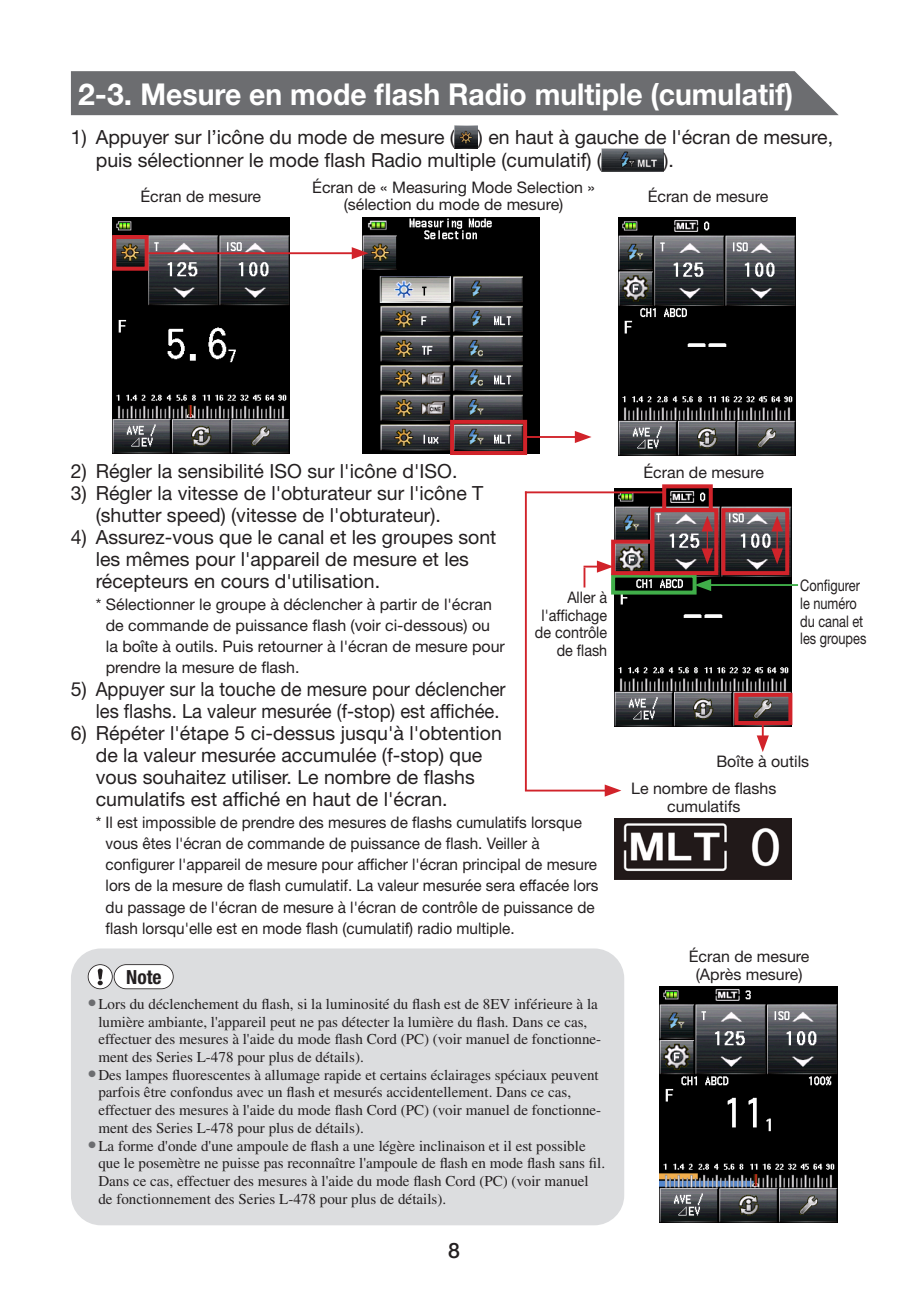
<style>
.page{position:relative;width:908px;height:1290px;background:#fff}
.page>*{position:absolute;margin:0;border:0;box-sizing:border-box;transform-origin:0 0}
.B_Head{font:700 30px "Helvetica Neue LT Std";color:#fff}
.t1{font:500 21.25px "Helvetica Neue LT Std";color:#231f20}
._00_body{font:19.5px/22.2px "Helvetica Neue LT Std";color:#231f20}
.t2{font:700 condensed 19.5px "Helvetica Neue LT Std";color:#231f20}
._00_body_indent{font:16px/21.2px "Helvetica Neue LT Std";color:#231f20}
._01_Caps_10Q{font:16px/17.8px "Helvetica Neue LT Std";color:#231f20;text-align:center}
._01_Caps_10Q-2{font:16px/17.8px "Helvetica Neue LT Std";color:#231f20;scale:.8 1}
._01_Caps_10Q-3{font:16px/17.8px "Helvetica Neue LT Std";color:#231f20;text-align:right;scale:.9 1}
.Note00{font:15px/17.8px "Times LT Std";color:#231f20}
.s1{font-size:24.75px;color:#6c6d70}
</style>
<div class="page">
<div style="left:71px;top:71px;width:767px;height:44px;background:#6c6d70"></div>
<img style="left:455px;top:126px;width:22px;height:23px">
<img style="left:601px;top:149px;width:62px;height:23px">
<img style="left:112px;top:217px;width:177px;height:236px">
<img style="left:362px;top:217px;width:177px;height:236px">
<img style="left:618px;top:217px;width:177px;height:238px">
<hr style="left:526px;top:436px;width:52px;height:2px;background:#d1232a">
<svg style="left:574px;top:431px;width:17px;height:12px"></svg>
<hr style="left:148px;top:252px;width:207px;height:2px;background:#d1232a">
<svg style="left:351px;top:247px;width:17px;height:12px"></svg>
<div style="left:112px;top:235px;width:37px;height:36px;border:4px solid #d1232a"></div>
<div style="left:450px;top:420px;width:77px;height:35px;border:4px solid #d1232a"></div>
<div style="left:71px;top:948px;width:553px;height:277px;background:#dcdddf;border-radius:30px"></div>
<svg style="left:88px;top:964px;width:86px;height:25px;background:#e2e1e2"></svg>
<img style="left:659px;top:986px;width:177px;height:236px">
<img style="left:614px;top:488px;width:177px;height:238px">
<img style="left:614px;top:818px;width:177px;height:62px">
<div style="left:721px;top:508px;width:67px;height:67px;border:4px solid #d1232a"></div>
<svg style="left:756px;top:725px;width:12px;height:27px"></svg>
<div style="left:611px;top:574px;width:85px;height:20px;border:4px solid #40ae49"></div>
<div style="left:650px;top:508px;width:68px;height:67px;border:4px solid #d1232a"></div>
<div style="left:734px;top:693px;width:58px;height:32px;border:4px solid #d1232a"></div>
<svg style="left:701px;top:516px;width:11px;height:48px"></svg>
<svg style="left:771px;top:516px;width:11px;height:48px"></svg>
<div style="left:611px;top:540px;width:42px;height:35px;border:4px solid #d1232a"></div>
<div style="left:662px;top:484px;width:50px;height:28px;border:4px solid #d1232a"></div>
<hr style="left:524px;top:790px;width:84px;height:1px;background:#d1232a">
<svg style="left:604px;top:784px;width:17px;height:13px"></svg>
<svg style="left:583px;top:560px;width:30px;height:13px"></svg>
<hr style="left:524px;top:491px;width:2px;height:299px;background:#d1232a">
<hr style="left:583px;top:567px;width:2px;height:20px;background:#d1232a">
<hr style="left:524px;top:491px;width:139px;height:2px;background:#d1232a">
<hr style="left:707px;top:584px;width:90px;height:2px;background:#40ae49">
<svg style="left:694px;top:579px;width:16px;height:12px"></svg>
<p class="B_Head" style="left:78px;top:75px;width:716px">2-3. Mesure en mode flash Radio multiple (cumulatif)</p>
<p class="_00_body" style="left:96px;top:125px;width:738px;line-height:23px;text-indent:-25px">1) Appuyer sur l’icône du mode de mesure ( ) en haut à gauche de l'écran de mesure, puis sélectionner le mode flash Radio multiple (cumulatif) (</p>
<p class="_00_body" style="left:663px;top:148px;width:12px">).</p>
<p class="_01_Caps_10Q" style="left:140px;top:187px;width:122px">Écran de mesure</p>
<p class="_01_Caps_10Q" style="left:312px;top:178px;width:284px">Écran de « Measuring Mode Selection » (sélection du mode de mesure)</p>
<p class="_01_Caps_10Q" style="left:647px;top:187px;width:122px">Écran de mesure</p>
<p class="_00_body" style="left:71px;top:459px;width:388px">2) Régler la sensibilité ISO sur l'icône d'ISO.</p>
<p class="_00_body" style="left:96px;top:481px;width:389px;text-indent:-25px">3) Régler la vitesse de l'obturateur sur l'icône T (shutter speed) (vitesse de l'obturateur).</p>
<p class="_00_body" style="left:96px;top:526px;width:402px;text-indent:-25px">4) Assurez-vous que le canal et les groupes sont les mêmes pour l'appareil de mesure et les récepteurs en cours d'utilisation.</p>
<p class="_00_body_indent" style="left:106px;top:593px;width:400px;text-indent:-10px">* Sélectionner le groupe à déclencher à partir de l'écran de commande de puissance flash (voir ci-dessous) ou la boîte à outils. Puis retourner à l'écran de mesure pour prendre la mesure de flash.</p>
<p class="_00_body" style="left:96px;top:677px;width:411px;text-indent:-25px">5) Appuyer sur la touche de mesure pour déclencher les flashs. La valeur mesurée (f-stop) est affichée.</p>
<p class="_00_body" style="left:96px;top:721px;width:407px;text-indent:-25px">6) Répéter l'étape 5 ci-dessus jusqu'à l'obtention de la valeur mesurée accumulée (f-stop) que vous souhaitez utiliser. Le nombre de flashs cumulatifs est affiché en haut de l'écran.</p>
<p class="_00_body_indent" style="left:106px;top:811px;width:494px;text-indent:-10px">* Il est impossible de prendre des mesures de flashs cumulatifs lorsque vous êtes l'écran de commande de puissance de flash. Veiller à configurer l'appareil de mesure pour afficher l'écran principal de mesure lors de la mesure de flash cumulatif. La valeur mesurée sera effacée lors du passage de l'écran de mesure à l'écran de contrôle de puissance de flash lorsqu'elle est en mode flash (cumulatif) radio multiple.</p>
<p class="t2" style="left:126px;top:965px;width:37px">Note</p>
<p class="Note00" style="left:98px;top:995px;width:504px;text-indent:-11px"><span class="s1">•</span>Lors du déclenchement du flash, si la luminosité du flash est de 8EV inférieure à la lumière ambiante, l'appareil peut ne pas détecter la lumière du flash. Dans ce cas, effectuer des mesures à l'aide du mode flash Cord (PC) (voir manuel de fonctionne&shy;ment des Series L-478 pour plus de détails).</p>
<p class="Note00" style="left:98px;top:1066px;width:504px;text-indent:-11px"><span class="s1">•</span>Des lampes fluorescentes à allumage rapide et certains éclairages spéciaux peuvent parfois être confondus avec un flash et mesurés accidentellement. Dans ce cas, effectuer des mesures à l'aide du mode flash Cord (PC) (voir manuel de fonctionne&shy;ment des Series L-478 pour plus de détails).</p>
<p class="Note00" style="left:98px;top:1136px;width:508px;text-indent:-11px"><span class="s1">•</span>La forme d'onde d'une ampoule de flash a une légère inclinaison et il est possible que le posemètre ne puisse pas reconnaître l'ampoule de flash en mode flash sans fil.<br>Dans ce cas, effectuer des mesures à l'aide du mode flash Cord (PC) (voir manuel de fonctionnement des Series L-478 pour plus de détails).</p>
<p class="_01_Caps_10Q-3" style="left:534px;top:588px;width:82px">Aller à l'affichage de contrôle de flash</p>
<h2 class="t1" style="left:448px;top:1238px;width:13px">8</h2>
<p class="_01_Caps_10Q" style="left:643px;top:464px;width:122px">Écran de mesure</p>
<p class="_01_Caps_10Q-2" style="left:799px;top:576px;width:84px">Configurer le numéro du canal et les groupes</p>
<p class="_01_Caps_10Q" style="left:716px;top:752px;width:94px">Boîte à outils</p>
<p class="_01_Caps_10Q" style="left:631px;top:779px;width:147px">Le nombre de flashs cumulatifs</p>
<p class="_01_Caps_10Q" style="left:688px;top:948px;width:122px">Écran de mesure</p>
<p class="_01_Caps_10Q" style="left:695px;top:965px;width:108px">(Après mesure)</p>
</div>
